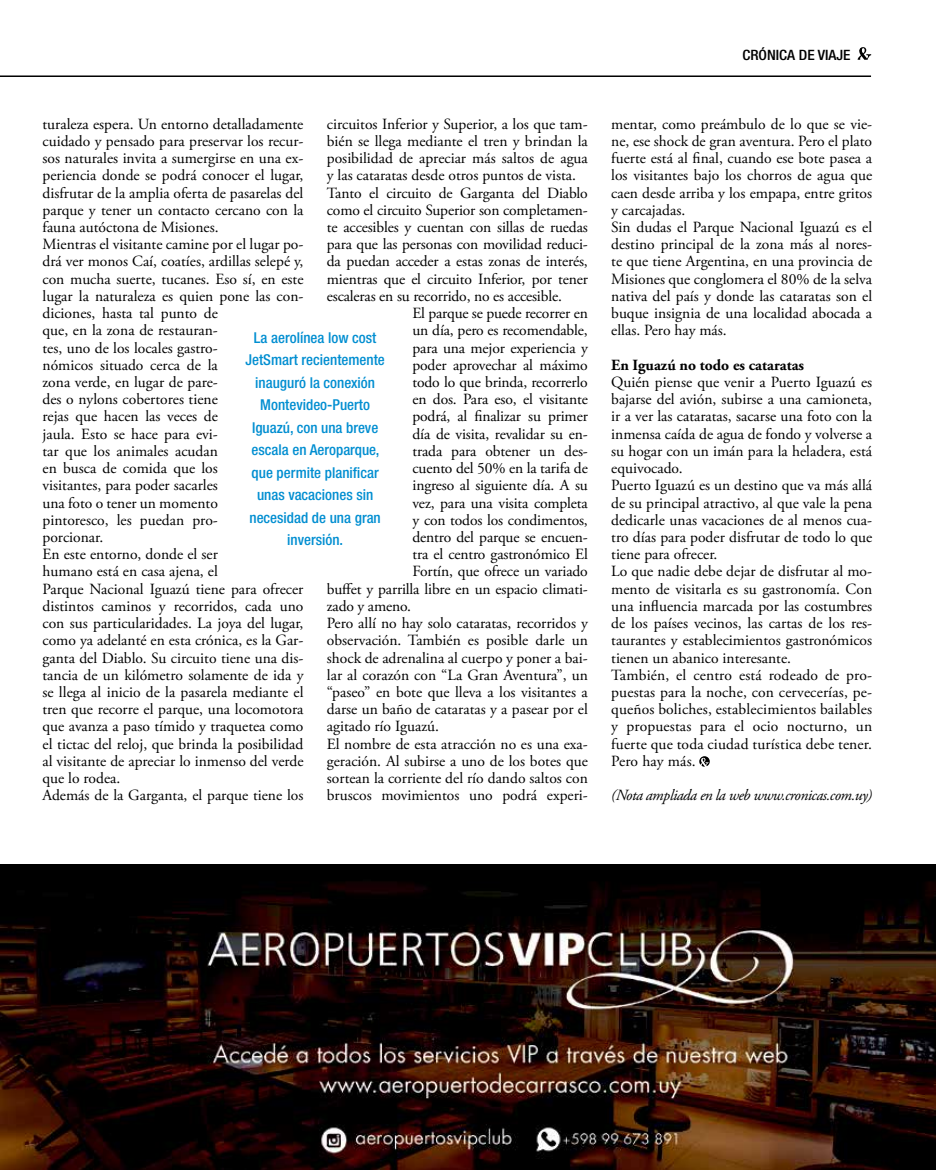
<style>
.page{position:relative;width:936px;height:1170px;background:#fff}
.page>*{position:absolute;margin:0;border:0;box-sizing:border-box;transform-origin:0 0}
.t1{font:15.6px/17.2px "Adobe Garamond Pro";color:#000}
.t2{font:italic 15.6px "Adobe Garamond Pro";letter-spacing:-.03em;color:#000}
.t3{font:700 15.6px "Adobe Garamond Pro";color:#000}
.t4{font:500 condensed 15px/22.5px "Helvetica Neue LT Std";color:#008ed1;text-align:center}
.t5{font:500 condensed 14.25px "Helvetica Neue";color:#000;scale:1.07 1}
</style>
<div class="page">
<svg style="left:857px;top:47px;width:14px;height:13px"></svg>
<hr style="left:0;top:75px;width:871px;height:2px;background:#000">
<svg style="left:699px;top:756px;width:10px;height:10px"></svg>
<img style="left:0;top:864px;width:935px;height:305px">
<p class="t5" style="left:742px;top:46px;width:102px">CRÓNICA DE VIAJE</p>
<p class="t1" style="left:43px;top:116px;width:262px">turaleza espera. Un entorno detalladamente cuidado y pensado para preservar los recur&shy;sos naturales invita a sumergirse en una ex&shy;periencia donde se podrá conocer el lugar, disfrutar de la amplia oferta de pasarelas del parque y tener un contacto cercano con la fauna autóctona de Misiones.<br>Mientras el visitante camine por el lugar po&shy;drá ver monos Caí, coatíes, ardillas selepé y, con mucha suerte, tucanes. Eso sí, en este lugar la naturaleza es quien pone las con&shy;diciones, hasta tal punto de<br>que, en la zona de restauran-<br>tes, uno de los locales gastro-<br>nómicos situado cerca de la<br>zona verde, en lugar de pare-<br>des o nylons cobertores tiene<br>rejas que hacen las veces de<br>jaula. Esto se hace para evi-<br>tar que los animales acudan<br>en busca de comida que los<br>visitantes, para poder sacarles<br>una foto o tener un momento<br>pintoresco, les puedan pro-<br>porcionar.<br>En este entorno, donde el ser<br>humano está en casa ajena, el<br>Parque Nacional Iguazú tiene para ofrecer distintos caminos y recorridos, cada uno con sus particularidades. La joya del lugar, como ya adelanté en esta crónica, es la Gar&shy;ganta del Diablo. Su circuito tiene una dis&shy;tancia de un kilómetro solamente de ida y se llega al inicio de la pasarela mediante el tren que recorre el parque, una locomotora que avanza a paso tímido y traquetea como el tictac del reloj, que brinda la posibilidad al visitante de apreciar lo inmenso del verde que lo rodea.<br>Además de la Garganta, el parque tiene los</p>
<p class="t1" style="left:327px;top:116px;width:262px">circuitos Inferior y Superior, a los que tam-</p>
<p class="t1" style="left:327px;top:133px;width:262px">bién se llega mediante el tren y brindan la</p>
<p class="t1" style="left:327px;top:150px;width:262px">posibilidad de apreciar más saltos de agua</p>
<p class="t1" style="left:327px;top:167px;width:251px">y las cataratas desde otros puntos de vista.</p>
<p class="t1" style="left:327px;top:184px;width:262px">Tanto el circuito de Garganta del Diablo</p>
<p class="t1" style="left:327px;top:202px;width:262px">como el circuito Superior son completamen-</p>
<p class="t1" style="left:327px;top:219px;width:262px">te accesibles y cuentan con sillas de ruedas</p>
<p class="t1" style="left:327px;top:236px;width:262px">para que las personas con movilidad reduci-</p>
<p class="t1" style="left:327px;top:253px;width:262px">da puedan acceder a estas zonas de interés,</p>
<p class="t1" style="left:327px;top:270px;width:262px">mientras que el circuito Inferior, por tener</p>
<p class="t1" style="left:327px;top:288px;width:236px">escaleras en su recorrido, no es accesible.</p>
<p class="t1" style="left:412px;top:305px;width:177px">El parque se puede recorrer en</p>
<p class="t1" style="left:412px;top:322px;width:177px">un día, pero es recomendable,</p>
<p class="t1" style="left:412px;top:339px;width:177px">para una mejor experiencia y</p>
<p class="t1" style="left:412px;top:357px;width:177px">poder aprovechar al máximo</p>
<p class="t1" style="left:412px;top:374px;width:177px">todo lo que brinda, recorrerlo</p>
<p class="t1" style="left:412px;top:391px;width:177px">en dos. Para eso, el visitante</p>
<p class="t1" style="left:412px;top:408px;width:177px">podrá, al finalizar su primer</p>
<p class="t1" style="left:412px;top:425px;width:177px">día de visita, revalidar su en-</p>
<p class="t1" style="left:412px;top:443px;width:177px">trada para obtener un des-</p>
<p class="t1" style="left:412px;top:460px;width:177px">cuento del 50% en la tarifa de</p>
<p class="t1" style="left:412px;top:477px;width:177px">ingreso al siguiente día. A su</p>
<p class="t1" style="left:412px;top:494px;width:177px">vez, para una visita completa</p>
<p class="t1" style="left:412px;top:511px;width:177px">y con todos los condimentos,</p>
<p class="t1" style="left:412px;top:529px;width:177px">dentro del parque se encuen-</p>
<p class="t1" style="left:412px;top:546px;width:177px">tra el centro gastronómico El</p>
<p class="t1" style="left:412px;top:563px;width:177px">Fortín, que ofrece un variado</p>
<p class="t1" style="left:327px;top:580px;width:262px">buffet y parrilla libre en un espacio climati-</p>
<p class="t1" style="left:327px;top:597px;width:86px">zado y ameno.</p>
<p class="t1" style="left:327px;top:615px;width:262px">Pero allí no hay solo cataratas, recorridos y</p>
<p class="t1" style="left:327px;top:632px;width:262px">observación. También es posible darle un</p>
<p class="t1" style="left:327px;top:649px;width:262px">shock de adrenalina al cuerpo y poner a bai-</p>
<p class="t1" style="left:327px;top:666px;width:262px">lar al corazón con “La Gran Aventura”, un</p>
<p class="t1" style="left:327px;top:684px;width:262px">“paseo” en bote que lleva a los visitantes a</p>
<p class="t1" style="left:327px;top:701px;width:262px">darse un baño de cataratas y a pasear por el</p>
<p class="t1" style="left:327px;top:718px;width:114px">agitado río Iguazú.</p>
<p class="t1" style="left:327px;top:735px;width:262px">El nombre de esta atracción no es una exa-</p>
<p class="t1" style="left:327px;top:752px;width:262px">geración. Al subirse a uno de los botes que</p>
<p class="t1" style="left:327px;top:770px;width:262px">sortean la corriente del río dando saltos con</p>
<p class="t1" style="left:327px;top:787px;width:262px">bruscos movimientos uno podrá experi-</p>
<p class="t4" style="left:245px;top:326px;width:141px">La aerolínea low cost<br>JetSmart recientemente inauguró la conexión<br>Montevideo-Puerto<br>Iguazú, con una breve escala en Aeroparque, que permite planificar unas vacaciones sin necesidad de una gran inversión.</p>
<p class="t1" style="left:611px;top:116px;width:262px">mentar, como preámbulo de lo que se vie&shy;ne, ese shock de gran aventura. Pero el plato fuerte está al final, cuando ese bote pasea a los visitantes bajo los chorros de agua que caen desde arriba y los empapa, entre gritos y carcajadas.<br>Sin dudas el Parque Nacional Iguazú es el destino principal de la zona más al nores&shy;te que tiene Argentina, en una provincia de Misiones que conglomera el 80% de la selva nativa del país y donde las cataratas son el buque insignia de una localidad abocada a ellas. Pero hay más.</p>
<p class="t3" style="left:611px;top:356px;width:194px">En Iguazú no todo es cataratas</p>
<p class="t1" style="left:611px;top:374px;width:262px">Quién piense que venir a Puerto Iguazú es bajarse del avión, subirse a una camioneta, ir a ver las cataratas, sacarse una foto con la inmensa caída de agua de fondo y volverse a su hogar con un imán para la heladera, está equivocado.<br>Puerto Iguazú es un destino que va más allá de su principal atractivo, al que vale la pena dedicarle unas vacaciones de al menos cua&shy;tro días para poder disfrutar de todo lo que tiene para ofrecer.<br>Lo que nadie debe dejar de disfrutar al mo&shy;mento de visitarla es su gastronomía. Con una influencia marcada por las costumbres de los países vecinos, las cartas de los res&shy;taurantes y establecimientos gastronómicos tienen un abanico interesante.<br>También, el centro está rodeado de pro&shy;puestas para la noche, con cervecerías, pe&shy;queños boliches, establecimientos bailables y propuestas para el ocio nocturno, un fuerte que toda ciudad turística debe tener.<br>Pero hay más.</p>
<p class="t2" style="left:611px;top:786px;width:262px">(Nota ampliada en la web www.cronicas.com.uy)</p>
</div>
